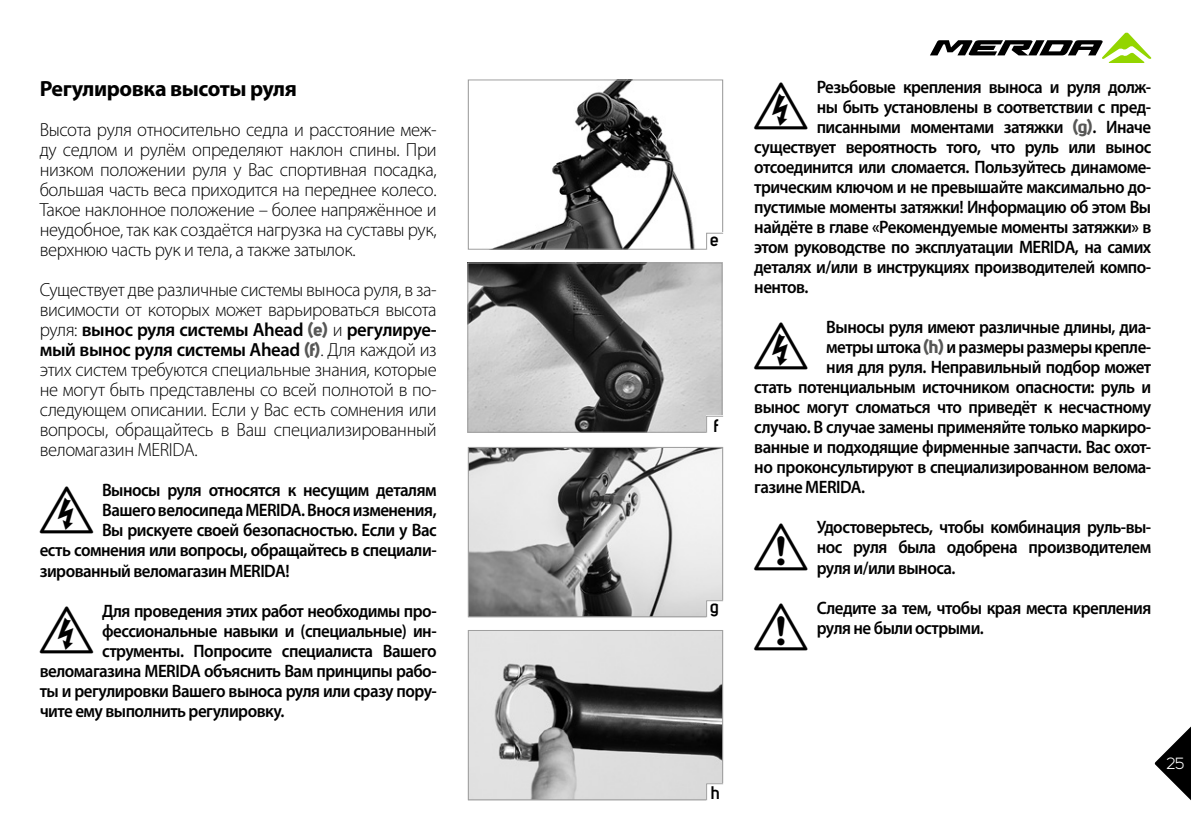
<style>
.page{position:relative;width:1191px;height:840px;background:#fff}
.page>*{position:absolute;margin:0;border:0;box-sizing:border-box;transform-origin:0 0}
.t1{font:46.8px "Picto";color:#000}
.t2{font:700 22px "Myriad Pro";letter-spacing:-.02em;color:#000}
.t3{font:300 19px/20px "Myriad Pro";letter-spacing:-.02em;color:#000;text-align:justify}
.t4{font:600 18px/20px "Myriad Pro";letter-spacing:-.03em;color:#000;text-align:justify;scale:.94 1}
.t5{font:700 18px "Uni Sans Semi";color:#000}
.t6{font:16px "Uni Sans Book";color:#fff}
.s1{font-weight:600}
.s2{font-family:"Uni Sans Bold";font-weight:400;font-size:18px;color:#575756}
.s3{font-family:"Uni Sans Bold";font-weight:400;color:#575756}
</style>
<div class="page">
<svg style="left:1154px;top:726px;width:37px;height:73px"></svg>
<svg style="left:930px;top:33px;width:221px;height:30px"></svg>
<img style="left:470px;top:448px;width:251px;height:167px">
<div style="left:468px;top:446px;width:255px;height:171px;border:1px solid #9f9f9f"></div>
<img style="left:470px;top:631px;width:251px;height:166px">
<div style="left:468px;top:629px;width:255px;height:170px;border:1px solid #9f9f9f"></div>
<img style="left:497px;top:81px;width:198px;height:166px">
<div style="left:468px;top:79px;width:255px;height:170px;border:1px solid #9f9f9f"></div>
<img style="left:469px;top:264px;width:251px;height:166px">
<div style="left:467px;top:262px;width:255px;height:170px;border:1px solid #9f9f9f"></div>
<svg style="left:705px;top:232px;width:18px;height:18px"></svg>
<svg style="left:705px;top:415px;width:18px;height:18px"></svg>
<svg style="left:705px;top:599px;width:19px;height:19px"></svg>
<svg style="left:705px;top:782px;width:19px;height:18px"></svg>
<p class="t2" style="left:40px;top:74px;width:259px">Регулировка высоты руля</p>
<p class="t3" style="left:40px;top:119px;width:398px">Высота руля относительно седла и расстояние меж&shy;ду седлом и рулём определяют наклон спины. При низком положении руля у Вас спортивная посадка, большая часть веса приходится на переднее колесо.<br>Такое наклонное положение – более напряжённое и неудобное, так как создаётся нагрузка на суставы рук, верхнюю часть рук и тела, а также затылок.</p>
<p class="t3" style="left:40px;top:279px;width:398px">Существует две различные системы выноса руля, в за&shy;висимости от которых может варьироваться высота руля: <span class="s1">вынос руля системы Ahead</span> <span class="s2">(e)</span> и <span class="s1">регулируе&shy;мый вынос руля системы Ahead</span> <span class="s2">(f)</span>. Для каждой из этих систем требуются специальные знания, которые не могут быть представлены со всей полнотой в по&shy;следующем описании. Если у Вас есть сомнения или вопросы, обращайтесь в Ваш специализированный веломагазин MERIDA.</p>
<h1 class="t1" style="left:40px;top:485px;width:40px">G</h1>
<p class="t4" style="left:102px;top:479px;width:357px">Выносы руля относятся к несущим деталям</p>
<p class="t4" style="left:102px;top:499px;width:357px">Вашего велосипеда MERIDA. Внося изменения,</p>
<p class="t4" style="left:102px;top:519px;width:357px">Вы рискуете своей безопасностью. Если у Вас</p>
<p class="t4" style="left:40px;top:539px;width:424px">есть сомнения или вопросы, обращайтесь в специали-</p>
<p class="t4" style="left:40px;top:559px;width:267px">зированный веломагазин MERIDA!</p>
<h1 class="t1" style="left:40px;top:605px;width:40px">G</h1>
<p class="t4" style="left:102px;top:599px;width:357px">Для проведения этих работ необходимы про-</p>
<p class="t4" style="left:102px;top:619px;width:357px">фессиональные навыки и (специальные) ин-</p>
<p class="t4" style="left:102px;top:639px;width:357px">струменты. Попросите специалиста Вашего</p>
<p class="t4" style="left:40px;top:659px;width:424px">веломагазина MERIDA объяснить Вам принципы рабо-</p>
<p class="t4" style="left:40px;top:679px;width:424px">ты и регулировки Вашего выноса руля или сразу пору-</p>
<p class="t4" style="left:40px;top:699px;width:262px">чите ему выполнить регулировку.</p>
<p class="t5" style="left:710px;top:229px;width:10px">e</p>
<p class="t5" style="left:713px;top:414px;width:6px">f</p>
<p class="t5" style="left:710px;top:595px;width:11px">g</p>
<h1 class="t1" style="left:754px;top:82px;width:40px">G</h1>
<p class="t4" style="left:816px;top:76px;width:357px">Резьбовые крепления выноса и руля долж-</p>
<p class="t4" style="left:816px;top:96px;width:357px">ны быть установлены в соответствии с пред-</p>
<p class="t4" style="left:816px;top:116px;width:357px">писанными моментами затяжки <span class="s3">(g)</span>. Иначе</p>
<p class="t4" style="left:754px;top:136px;width:424px">существует вероятность того, что руль или вынос</p>
<p class="t4" style="left:754px;top:156px;width:424px">отсоединится или сломается. Пользуйтесь динамоме-</p>
<p class="t4" style="left:754px;top:176px;width:424px">трическим ключом и не превышайте максимально до-</p>
<p class="t4" style="left:754px;top:196px;width:424px">пустимые моменты затяжки! Информацию об этом Вы</p>
<p class="t4" style="left:754px;top:216px;width:424px">найдёте в главе «Рекомендуемые моменты затяжки» в</p>
<p class="t4" style="left:754px;top:236px;width:424px">этом руководстве по эксплуатации MERIDA, на самих</p>
<p class="t4" style="left:754px;top:256px;width:424px">деталях и/или в инструкциях производителей компо-</p>
<p class="t4" style="left:754px;top:276px;width:59px">нентов.</p>
<h1 class="t1" style="left:754px;top:322px;width:67px">g</h1>
<p class="t4" style="left:826px;top:316px;width:347px">Выносы руля имеют различные длины, диа-</p>
<p class="t4" style="left:826px;top:336px;width:347px">метры штока <span class="s3">(h)</span> и размеры размеры крепле-</p>
<p class="t4" style="left:826px;top:356px;width:347px">ния для руля. Неправильный подбор может</p>
<p class="t4" style="left:754px;top:376px;width:424px">стать потенциальным источником опасности: руль и</p>
<p class="t4" style="left:754px;top:396px;width:424px">вынос могут сломаться что приведёт к несчастному</p>
<p class="t4" style="left:754px;top:416px;width:424px">случаю. В случае замены применяйте только маркиро-</p>
<p class="t4" style="left:754px;top:436px;width:424px">ванные и подходящие фирменные запчасти. Вас охот-</p>
<p class="t4" style="left:754px;top:456px;width:424px">но проконсультируют в специализированном велома-</p>
<p class="t4" style="left:754px;top:476px;width:119px">газине MERIDA.</p>
<h1 class="t1" style="left:754px;top:522px;width:40px">A</h1>
<p class="t4" style="left:816px;top:516px;width:357px">Удостоверьтесь, чтобы комбинация руль-вы&shy;нос руля была одобрена производителем руля и/или выноса.</p>
<h1 class="t1" style="left:754px;top:602px;width:40px">A</h1>
<p class="t4" style="left:816px;top:596px;width:357px">Следите за тем, чтобы края места крепления руля не были острыми.</p>
<p class="t5" style="left:711px;top:781px;width:11px">h</p>
<p class="t6" style="left:1166px;top:753px;width:20px">25</p>
</div>
